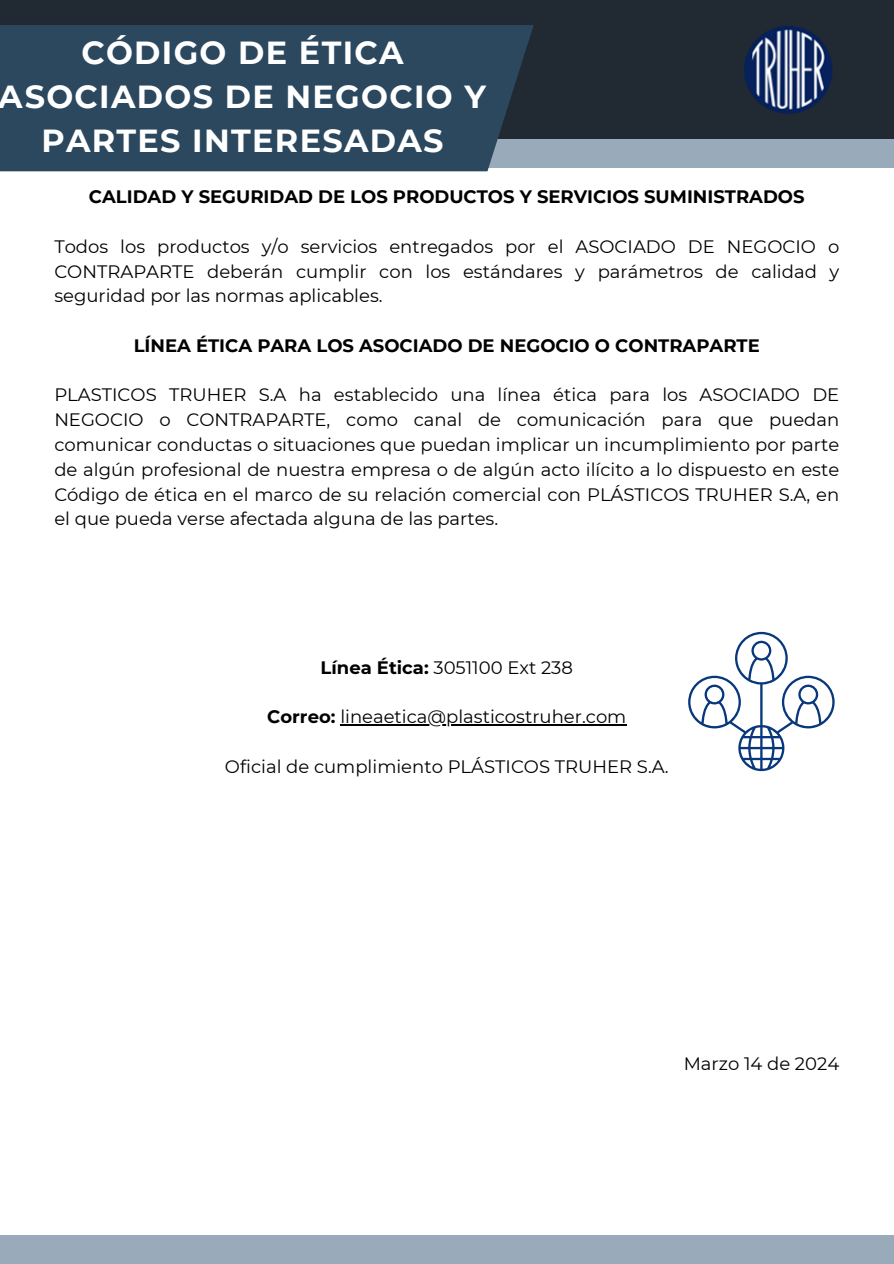
<style>
.page{position:relative;width:894px;height:1264px;background:#fff}
.page>*{position:absolute;margin:0;border:0;box-sizing:border-box;transform-origin:0 0}
.t1{font:700 31.8px/43.8px "Montserrat";letter-spacing:.04em;color:#fff;text-align:center}
.t2{font:18px/24.8px "Montserrat";color:#000;text-align:justify}
.t3{font:700 18px "Montserrat";color:#000}
.s1{font-weight:700}
</style>
<div class="page">
<div style="left:0;top:0;width:893px;height:140px;background:#212932"></div>
<div style="left:0;top:140px;width:893px;height:28px;background:#99abbb"></div>
<img style="left:744px;top:26px;width:89px;height:88px">
<div style="left:0;top:25px;width:533px;height:146px;background:#2b485f"></div>
<div style="left:1px;top:1234px;width:892px;height:29px;background:#99abbb"></div>
<hr style="left:340px;top:724px;width:286px;height:1px;background:#000">
<svg style="left:688px;top:632px;width:146px;height:139px"></svg>
<h1 class="t1" style="left:-1px;top:31px;width:488px">CÓDIGO DE ÉTICA<br>ASOCIADOS DE NEGOCIO Y<br>PARTES INTERESADAS</h1>
<p class="t3" style="left:89px;top:186px;width:717px">CALIDAD Y SEGURIDAD DE LOS PRODUCTOS Y SERVICIOS SUMINISTRADOS</p>
<p class="t2" style="left:54px;top:234px;width:786px">Todos los productos y/o servicios entregados por el ASOCIADO DE NEGOCIO o CONTRAPARTE deberán cumplir con los estándares y parámetros de calidad y seguridad por las normas aplicables.</p>
<p class="t3" style="left:134px;top:334px;width:627px">LÍNEA ÉTICA PARA LOS ASOCIADO DE NEGOCIO O CONTRAPARTE</p>
<p class="t2" style="left:54px;top:382px;width:786px">PLASTICOS TRUHER S.A ha establecido una línea ética para los ASOCIADO DE NEGOCIO o CONTRAPARTE, como canal de comunicación para que puedan comunicar conductas o situaciones que puedan implicar un incumplimiento por parte de algún profesional de nuestra empresa o de algún acto ilícito a lo dispuesto en este Código de ética en el marco de su relación comercial con PLÁSTICOS TRUHER S.A, en el que pueda verse afectada alguna de las partes.</p>
<p class="t2" style="left:320px;top:655px;width:254px"><span class="s1">Línea Ética:</span> 3051100 Ext 238</p>
<p class="t2" style="left:267px;top:704px;width:360px"><span class="s1">Correo:</span> lineaetica@plasticostruher.com</p>
<p class="t2" style="left:225px;top:754px;width:445px">Oficial de cumplimiento PLÁSTICOS TRUHER S.A.</p>
<p class="t2" style="left:683px;top:1051px;width:157px">Marzo 14 de 2024</p>
</div>
